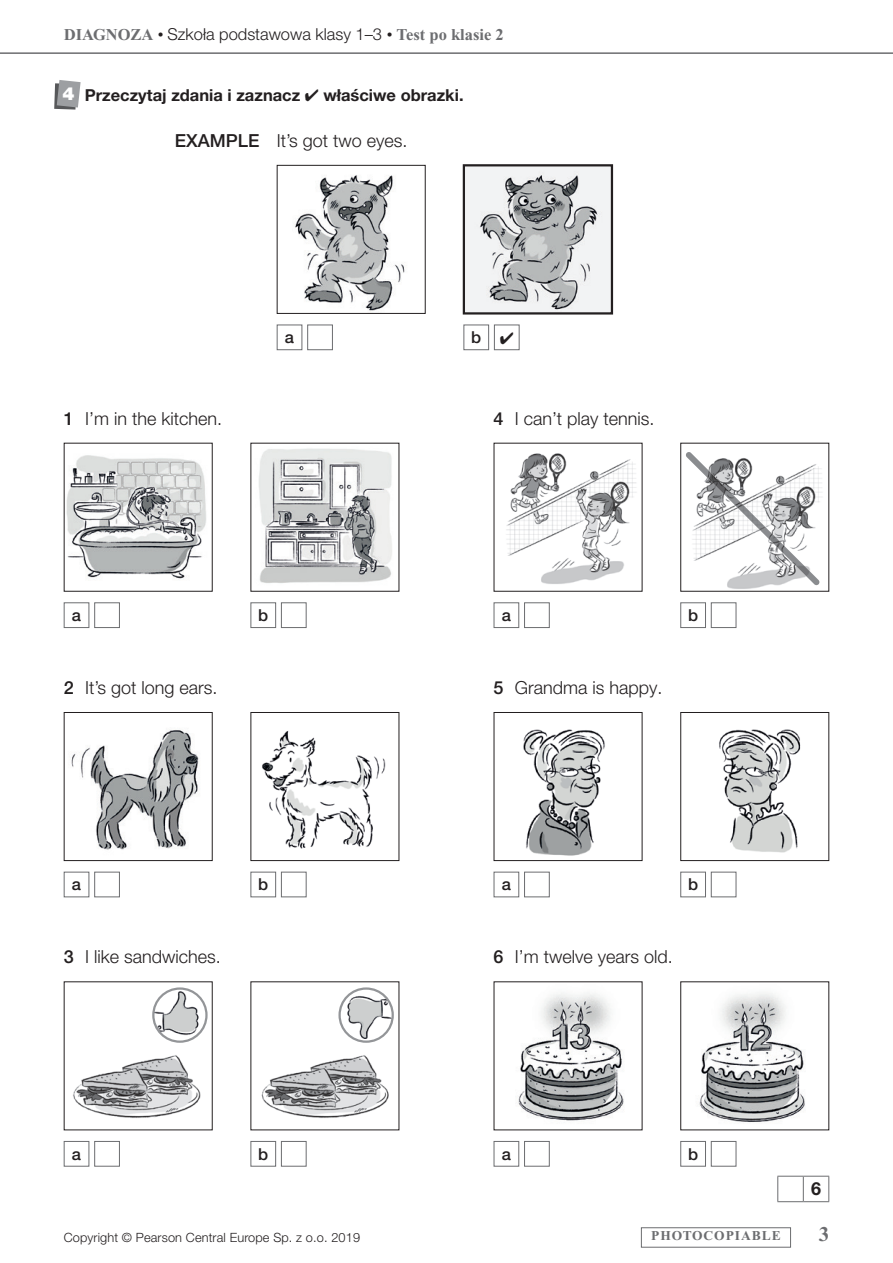
<style>
.page{position:relative;width:893px;height:1263px;background:#fff}
.page>*{position:absolute;margin:0;border:0;box-sizing:border-box;transform-origin:0 0}
.t1{font:700 21px "Times New Roman PS Pro";color:#6c6d70}
.t2{font:300 18px "Helvetica Neue LT Pro";color:#231f20}
.t3{font:700 18px "Helvetica Neue LT Pro";color:#231f20}
.t4{font:300 16.5px "Helvetica Neue LT Pro";color:#231f20}
.t5{font:700 16.5px "Helvetica Neue LT Pro";color:#231f20}
.t6{font:500 16.5px "Helvetica Neue LT Pro";color:#231f20}
.t7{font:700 13.5px "Times New Roman PS Pro";letter-spacing:.07em;color:#6c6d70}
.t8{font:300 12.75px "Helvetica Neue LT Pro";letter-spacing:.01em;color:#231f20}
.s1{font-family:"Times New Roman PS Pro";font-weight:700;color:#6c6d70}
.s2{font-family:"Times New Roman PS Pro";font-weight:400}
.s3{font-weight:900;font-size:18px;color:#fff}
.s4{font-weight:500}
</style>
<div class="page">
<hr style="left:0;top:52px;width:893px;height:2px;background:#6c6d70">
<div style="left:641px;top:1227px;width:150px;height:20px;border:1px solid #6c6d70"></div>
<svg style="left:54px;top:80px;width:27px;height:30px"></svg>
<svg style="left:777px;top:1176px;width:52px;height:26px"></svg>
<img style="left:295px;top:175px;width:110px;height:137px">
<div style="left:277px;top:165px;width:149px;height:149px;border:1px solid #231f20"></div>
<img style="left:466px;top:167px;width:144px;height:145px">
<div style="left:463px;top:164px;width:150px;height:151px;border:2px solid #231f20"></div>
<div style="left:277px;top:325px;width:25px;height:25px;border:1px solid #6c6d70"></div>
<div style="left:307px;top:325px;width:26px;height:25px;border:1px solid #6c6d70"></div>
<div style="left:463px;top:325px;width:26px;height:25px;border:1px solid #6c6d70"></div>
<div style="left:494px;top:325px;width:25px;height:25px;border:1px solid #6c6d70"></div>
<img style="left:66px;top:455px;width:140px;height:124px">
<div style="left:64px;top:443px;width:149px;height:149px;border:1px solid #231f20"></div>
<img style="left:259px;top:448px;width:133px;height:135px">
<div style="left:64px;top:602px;width:25px;height:26px;border:1px solid #6c6d70"></div>
<div style="left:94px;top:602px;width:26px;height:26px;border:1px solid #6c6d70"></div>
<div style="left:250px;top:602px;width:26px;height:26px;border:1px solid #6c6d70"></div>
<div style="left:281px;top:602px;width:26px;height:26px;border:1px solid #6c6d70"></div>
<img style="left:506px;top:453px;width:130px;height:131px">
<img style="left:727px;top:468px;width:95px;height:121px">
<div style="left:680px;top:443px;width:149px;height:149px;border:1px solid #231f20"></div>
<div style="left:494px;top:602px;width:25px;height:26px;border:1px solid #6c6d70"></div>
<div style="left:524px;top:602px;width:26px;height:26px;border:1px solid #6c6d70"></div>
<div style="left:680px;top:602px;width:26px;height:26px;border:1px solid #6c6d70"></div>
<div style="left:711px;top:602px;width:25px;height:26px;border:1px solid #6c6d70"></div>
<img style="left:71px;top:730px;width:128px;height:120px">
<div style="left:64px;top:712px;width:149px;height:149px;border:1px solid #231f20"></div>
<img style="left:262px;top:731px;width:124px;height:118px">
<div style="left:250px;top:712px;width:149px;height:149px;border:1px solid #231f20"></div>
<div style="left:64px;top:872px;width:25px;height:25px;border:1px solid #6c6d70"></div>
<div style="left:94px;top:872px;width:26px;height:25px;border:1px solid #6c6d70"></div>
<div style="left:250px;top:872px;width:26px;height:25px;border:1px solid #6c6d70"></div>
<div style="left:281px;top:872px;width:26px;height:25px;border:1px solid #6c6d70"></div>
<img style="left:523px;top:729px;width:82px;height:127px">
<div style="left:494px;top:712px;width:148px;height:149px;border:1px solid #231f20"></div>
<img style="left:719px;top:729px;width:82px;height:124px">
<div style="left:680px;top:712px;width:149px;height:149px;border:1px solid #231f20"></div>
<div style="left:494px;top:872px;width:25px;height:25px;border:1px solid #6c6d70"></div>
<div style="left:524px;top:872px;width:26px;height:25px;border:1px solid #6c6d70"></div>
<div style="left:680px;top:872px;width:26px;height:25px;border:1px solid #6c6d70"></div>
<div style="left:711px;top:872px;width:25px;height:25px;border:1px solid #6c6d70"></div>
<img style="left:73px;top:1020px;width:132px;height:98px">
<img style="left:261px;top:1020px;width:133px;height:98px">
<div style="left:64px;top:1141px;width:25px;height:25px;border:1px solid #6c6d70"></div>
<div style="left:94px;top:1141px;width:26px;height:25px;border:1px solid #6c6d70"></div>
<div style="left:250px;top:1141px;width:26px;height:25px;border:1px solid #6c6d70"></div>
<div style="left:281px;top:1141px;width:26px;height:25px;border:1px solid #6c6d70"></div>
<img style="left:518px;top:993px;width:106px;height:128px">
<img style="left:699px;top:993px;width:106px;height:129px">
<div style="left:494px;top:1141px;width:25px;height:25px;border:1px solid #6c6d70"></div>
<div style="left:524px;top:1141px;width:26px;height:25px;border:1px solid #6c6d70"></div>
<div style="left:680px;top:1141px;width:26px;height:25px;border:1px solid #6c6d70"></div>
<div style="left:711px;top:1141px;width:25px;height:25px;border:1px solid #6c6d70"></div>
<img style="left:686px;top:452px;width:134px;height:133px">
<img style="left:153px;top:988px;width:53px;height:54px;border-radius:27px">
<div style="left:152px;top:987px;width:56px;height:56px;border:2px solid #939598;border-radius:50%"></div>
<img style="left:340px;top:988px;width:53px;height:54px;border-radius:27px">
<div style="left:338px;top:987px;width:56px;height:56px;border:2px solid #939598;border-radius:50%"></div>
<p class="t4" style="left:64px;top:24px;width:441px"><span class="s1">DIAGNOZA</span> <span class="s2">•</span> Szkoła podstawowa klasy 1–3 <span class="s2">•</span> <span class="s1">Test po klasie 2</span></p>
<p class="t5" style="left:63px;top:85px;width:402px"><span class="s3">4</span> Przeczytaj zdania i zaznacz ✔ właściwe obrazki.</p>
<p class="t2" style="left:175px;top:129px;width:234px"><span class="s4">EXAMPLE</span> It’s got two eyes.</p>
<p class="t6" style="left:285px;top:327px;width:11px">a</p>
<p class="t6" style="left:471px;top:327px;width:44px">b ✔</p>
<p class="t2" style="left:64px;top:407px;width:160px"><span class="s4">1</span> I’m in the kitchen.</p>
<p class="t2" style="left:494px;top:407px;width:162px"><span class="s4">4</span> I can’t play tennis.</p>
<p class="t6" style="left:72px;top:605px;width:11px">a</p>
<p class="t6" style="left:258px;top:605px;width:12px">b</p>
<p class="t6" style="left:502px;top:605px;width:11px">a</p>
<p class="t6" style="left:688px;top:605px;width:12px">b</p>
<p class="t2" style="left:64px;top:676px;width:155px"><span class="s4">2</span> It’s got long ears.</p>
<p class="t2" style="left:494px;top:676px;width:170px"><span class="s4">5</span> Grandma is happy.</p>
<p class="t6" style="left:72px;top:874px;width:11px">a</p>
<p class="t6" style="left:258px;top:874px;width:12px">b</p>
<p class="t6" style="left:502px;top:874px;width:11px">a</p>
<p class="t6" style="left:688px;top:874px;width:12px">b</p>
<p class="t2" style="left:64px;top:946px;width:158px"><span class="s4">3</span> I like sandwiches.</p>
<p class="t2" style="left:494px;top:946px;width:181px"><span class="s4">6</span> I’m twelve years old.</p>
<p class="t6" style="left:72px;top:1144px;width:11px">a</p>
<p class="t6" style="left:258px;top:1144px;width:12px">b</p>
<p class="t6" style="left:502px;top:1144px;width:11px">a</p>
<p class="t6" style="left:688px;top:1144px;width:12px">b</p>
<p class="t3" style="left:811px;top:1178px;width:12px">6</p>
<p class="t8" style="left:64px;top:1230px;width:298px">Copyright © Pearson Central Europe Sp. z o.o. 2019</p>
<p class="t7" style="left:651px;top:1228px;width:131px">PHOTOCOPIABLE</p>
<p class="t1" style="left:819px;top:1222px;width:12px">3</p>
</div>
